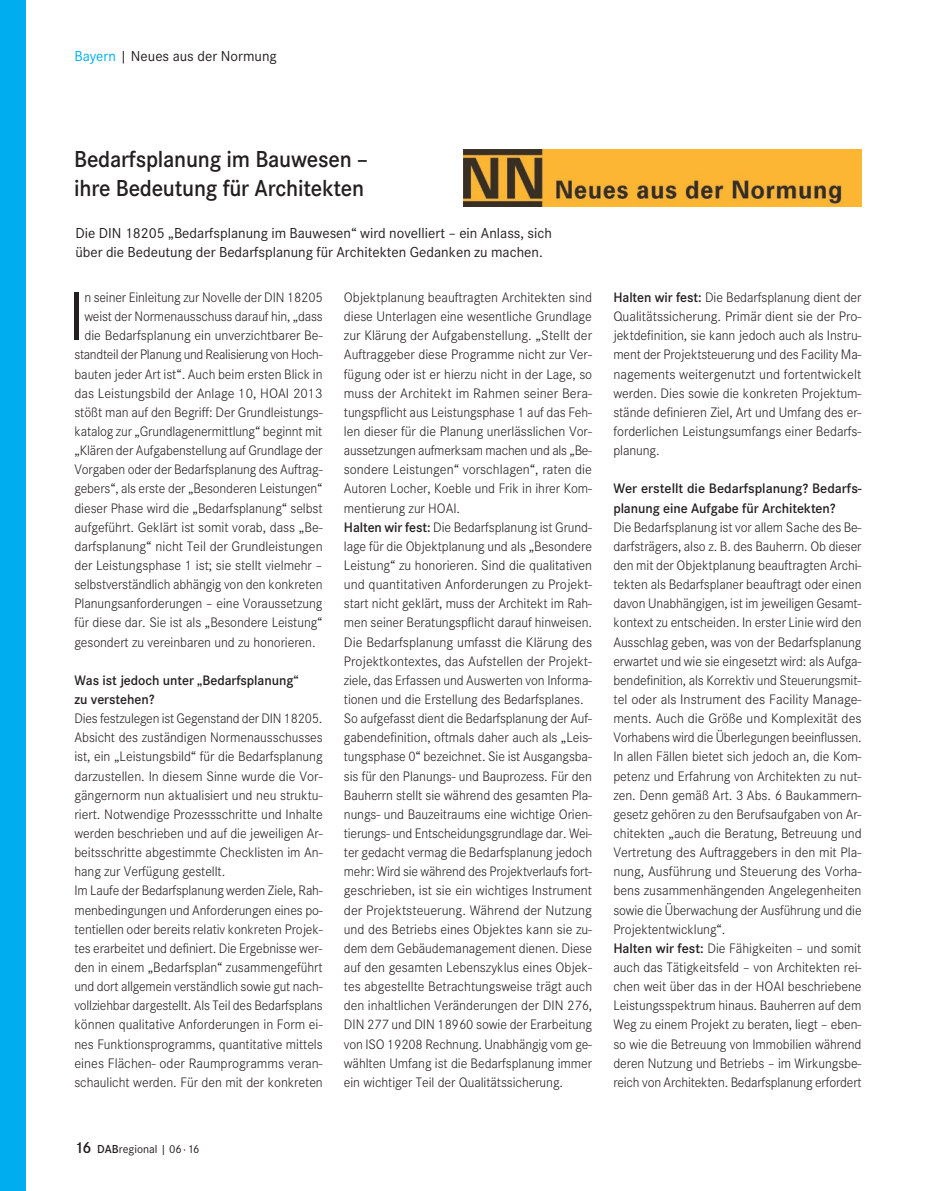
<style>
.page{position:relative;width:936px;height:1191px;background:#fff}
.page>*{position:absolute;margin:0;border:0;box-sizing:border-box;transform-origin:0 0}
.t1{font:300 71.55px "Corporate S";color:#231f20}
.t2{font:600 24px/28.8px "Corporate S";letter-spacing:-.01em;color:#231f20;scale:.95 1}
.t3{font:15px/19.5px "Corporate S";color:#231f20}
.t4{font:300 14.25px/19.2px "Corporate S";letter-spacing:-.005em;color:#231f20}
.t5{font:600 14.25px/19.2px "Corporate S";letter-spacing:-.005em;color:#231f20}
.t6{font:12px "Corporate S";color:#231f20}
.s1{color:#00aeef}
.s2{font-weight:600}
.s3{font-weight:600;font-size:16.5px}
</style>
<div class="page">
<div style="left:0;top:0;width:26px;height:1191px;background:#00aeef"></div>
<img style="left:463px;top:149px;width:398px;height:57px">
<p class="t3" style="left:74px;top:46px;width:204px"><span class="s1">Bayern</span> | Neues aus der Normung</p>
<h2 class="t2" style="left:74px;top:145px;width:311px">Bedarfsplanung im Bauwesen – ihre Bedeutung für Architekten</h2>
<p class="t3" style="left:75px;top:223px;width:478px">Die DIN 18205 „Bedarfsplanung im Bauwesen“ wird novelliert – ein Anlass, sich über die Bedeutung der Bedarfsplanung für Architekten Gedanken zu machen.</p>
<p class="t4" style="left:344px;top:288px;width:250px">Objektplanung beauftragten Architekten sind diese Unterlagen eine wesentliche Grundlage zur Klärung der Aufgabenstellung. „Stellt der Auftraggeber diese Programme nicht zur Ver&shy;fügung oder ist er hierzu nicht in der Lage, so muss der Architekt im Rahmen seiner Bera&shy;tungspflicht aus Leistungsphase 1 auf das Feh&shy;len dieser für die Planung unerlässlichen Vor&shy;aussetzungen aufmerksam machen und als „Be&shy;sondere Leistungen“ vorschlagen“, raten die Autoren Locher, Koeble und Frik in ihrer Kom&shy;mentierung zur HOAI.<br><span class="s2">Halten wir fest:</span> Die Bedarfsplanung ist Grund&shy;lage für die Objektplanung und als „Besondere Leistung“ zu honorieren. Sind die qualitativen und quantitativen Anforderungen zu Projekt&shy;start nicht geklärt, muss der Architekt im Rah&shy;men seiner Beratungspflicht darauf hinweisen.<br>Die Bedarfsplanung umfasst die Klärung des Projektkontextes, das Aufstellen der Projekt&shy;ziele, das Erfassen und Auswerten von Informa&shy;tionen und die Erstellung des Bedarfsplanes.<br>So aufgefasst dient die Bedarfsplanung der Auf&shy;gabendefinition, oftmals daher auch als „Leis&shy;tungsphase 0“ bezeichnet. Sie ist Ausgangsba&shy;sis für den Planungs- und Bauprozess. Für den Bauherrn stellt sie während des gesamten Pla&shy;nungs- und Bauzeitraums eine wichtige Orien&shy;tierungs- und Entscheidungsgrundlage dar. Wei&shy;ter gedacht vermag die Bedarfsplanung jedoch mehr: Wird sie während des Projektverlaufs fort&shy;geschrieben, ist sie ein wichtiges Instrument der Projektsteuerung. Während der Nutzung und des Betriebs eines Objektes kann sie zu&shy;dem dem Gebäudemanagement dienen. Diese auf den gesamten Lebenszyklus eines Objek&shy;tes abgestellte Betrachtungsweise trägt auch den inhaltlichen Veränderungen der DIN 276, DIN 277 und DIN 18960 sowie der Erarbeitung von ISO 19208 Rechnung. Unabhängig vom ge&shy;wählten Umfang ist die Bedarfsplanung immer ein wichtiger Teil der Qualitätssicherung.</p>
<p class="t4" style="left:613px;top:288px;width:250px;text-align:justify"><span class="s2">Halten wir fest:</span> Die Bedarfsplanung dient der Qualitätssicherung. Primär dient sie der Pro&shy;jektdefinition, sie kann jedoch auch als Instru&shy;ment der Projektsteuerung und des Facility Ma&shy;nagements weitergenutzt und fortentwickelt werden. Dies sowie die konkreten Projektum&shy;stände definieren Ziel, Art und Umfang des er&shy;forderlichen Leistungsumfangs einer Bedarfs&shy;planung.</p>
<h1 class="t1" style="left:68px;top:276px;width:18px">I</h1>
<p class="t4" style="left:84px;top:288px;width:240px">n seiner Einleitung zur Novelle der DIN 18205</p>
<p class="t4" style="left:84px;top:307px;width:240px">weist der Normenausschuss darauf hin, „dass</p>
<p class="t4" style="left:84px;top:326px;width:239px">die Bedarfsplanung ein unverzichtbarer Be-</p>
<p class="t4" style="left:74px;top:345px;width:249px">standteil der Planung und Realisierung von Hoch-</p>
<p class="t4" style="left:74px;top:364px;width:250px">bauten jeder Art ist“. Auch beim ersten Blick in</p>
<p class="t4" style="left:74px;top:383px;width:250px">das Leistungsbild der Anlage 10, HOAI 2013</p>
<p class="t4" style="left:74px;top:403px;width:249px">stößt man auf den Begriff: Der Grundleistungs-</p>
<p class="t4" style="left:74px;top:422px;width:249px">katalog zur „Grundlagenermittlung“ beginnt mit</p>
<p class="t4" style="left:74px;top:441px;width:249px">„Klären der Aufgabenstellung auf Grundlage der</p>
<p class="t4" style="left:74px;top:460px;width:249px">Vorgaben oder der Bedarfsplanung des Auftrag-</p>
<p class="t4" style="left:74px;top:479px;width:250px">gebers“, als erste der „Besonderen Leistungen“</p>
<p class="t4" style="left:74px;top:498px;width:250px">dieser Phase wird die „Bedarfsplanung“ selbst</p>
<p class="t4" style="left:74px;top:517px;width:249px">aufgeführt. Geklärt ist somit vorab, dass „Be-</p>
<p class="t4" style="left:74px;top:536px;width:250px">darfsplanung“ nicht Teil der Grundleistungen</p>
<p class="t4" style="left:74px;top:556px;width:250px">der Leistungsphase 1 ist; sie stellt vielmehr –</p>
<p class="t4" style="left:74px;top:575px;width:249px">selbstverständlich abhängig von den konkreten</p>
<p class="t4" style="left:74px;top:594px;width:249px">Planungsanforderungen – eine Voraussetzung</p>
<p class="t4" style="left:74px;top:613px;width:250px">für diese dar. Sie ist als „Besondere Leistung“</p>
<p class="t4" style="left:74px;top:632px;width:243px">gesondert zu vereinbaren und zu honorieren.</p>
<p class="t5" style="left:74px;top:670px;width:226px">Was ist jedoch unter „Bedarfsplanung“ zu verstehen?</p>
<p class="t4" style="left:74px;top:709px;width:250px">Dies festzulegen ist Gegenstand der DIN 18205.<br>Absicht des zuständigen Normenausschusses ist, ein „Leistungsbild“ für die Bedarfsplanung darzustellen. In diesem Sinne wurde die Vor&shy;gängernorm nun aktualisiert und neu struktu&shy;riert. Notwendige Prozessschritte und Inhalte werden beschrieben und auf die jeweiligen Ar&shy;beitsschritte abgestimmte Checklisten im An&shy;hang zur Verfügung gestellt.<br>Im Laufe der Bedarfsplanung werden Ziele, Rah&shy;menbedingungen und Anforderungen eines po&shy;tentiellen oder bereits relativ konkreten Projek&shy;tes erarbeitet und definiert. Die Ergebnisse wer&shy;den in einem „Bedarfsplan“ zusammengeführt und dort allgemein verständlich sowie gut nach&shy;vollziehbar dargestellt. Als Teil des Bedarfsplans können qualitative Anforderungen in Form ei&shy;nes Funktionsprogramms, quantitative mittels eines Flächen- oder Raumprogramms veran&shy;schaulicht werden. Für den mit der konkreten</p>
<p class="t5" style="left:613px;top:479px;width:249px">Wer erstellt die Bedarfsplanung? Bedarfs&shy;planung eine Aufgabe für Architekten?</p>
<p class="t4" style="left:613px;top:517px;width:250px">Die Bedarfsplanung ist vor allem Sache des Be&shy;darfsträgers, also z. B. des Bauherrn. Ob dieser den mit der Objektplanung beauftragten Archi&shy;tekten als Bedarfsplaner beauftragt oder einen davon Unabhängigen, ist im jeweiligen Gesamt&shy;kontext zu entscheiden. In erster Linie wird den Ausschlag geben, was von der Bedarfsplanung erwartet und wie sie eingesetzt wird: als Aufga&shy;bendefinition, als Korrektiv und Steuerungsmit&shy;tel oder als Instrument des Facility Manage&shy;ments. Auch die Größe und Komplexität des Vorhabens wird die Überlegungen beeinflussen.<br>In allen Fällen bietet sich jedoch an, die Kom&shy;petenz und Erfahrung von Architekten zu nut&shy;zen. Denn gemäß Art. 3 Abs. 6 Baukammern&shy;gesetz gehören zu den Berufsaufgaben von Ar&shy;chitekten „auch die Beratung, Betreuung und Vertretung des Auftraggebers in den mit Pla&shy;nung, Ausführung und Steuerung des Vorha&shy;bens zusammenhängenden Angelegenheiten sowie die Überwachung der Ausführung und die Projektentwicklung“.<br><span class="s2">Halten wir fest:</span> Die Fähigkeiten – und somit auch das Tätigkeitsfeld – von Architekten rei&shy;chen weit über das in der HOAI beschriebene Leistungsspektrum hinaus. Bauherren auf dem Weg zu einem Projekt zu beraten, liegt – eben&shy;so wie die Betreuung von Immobilien während deren Nutzung und Betriebs – im Wirkungsbe&shy;reich von Architekten. Bedarfsplanung erfordert</p>
<p class="t6" style="left:74px;top:1141px;width:127px"><span class="s3">16</span> <span class="s2">DAB</span>regional | 06·16</p>
</div>
